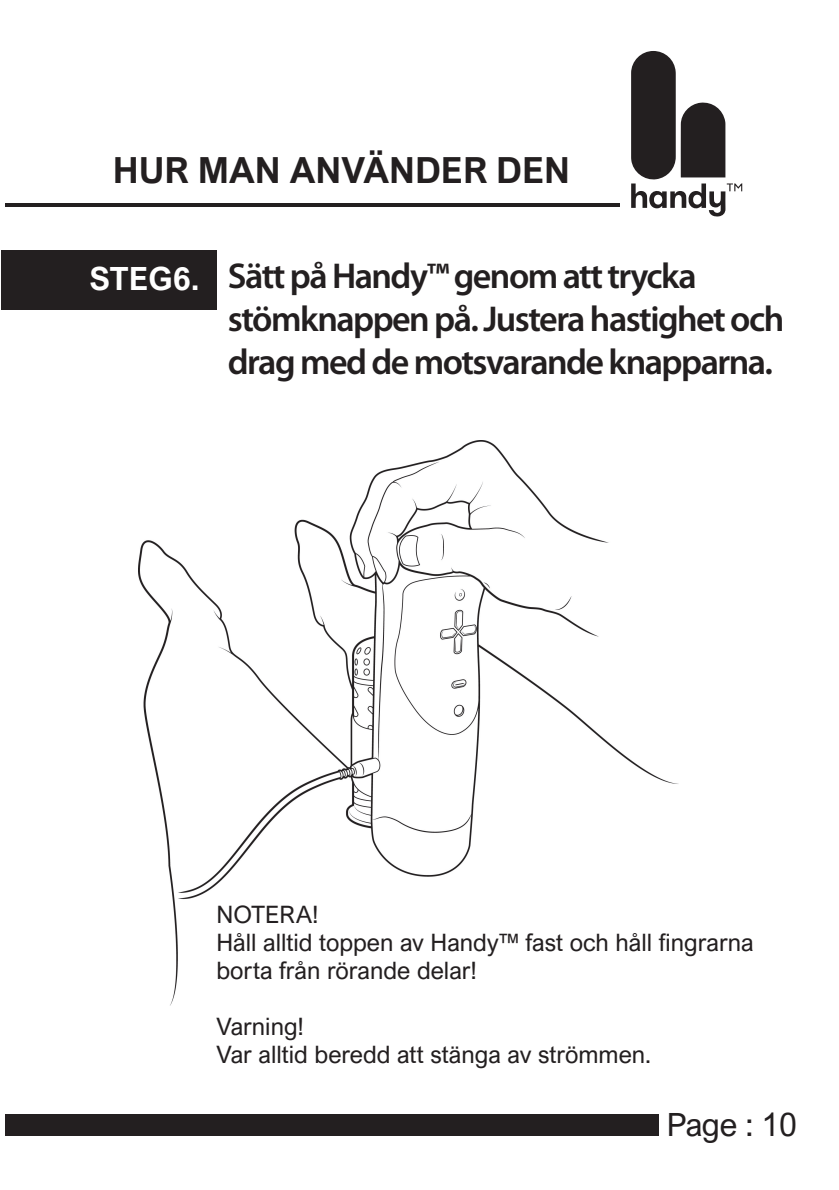
<style>
.page{position:relative;width:839px;height:1190px;background:#fff}
.page>*{position:absolute;margin:0;border:0;box-sizing:border-box;transform-origin:0 0}
.t1{font:600 36px/43.2px "Myriad Pro";letter-spacing:-.045em;color:#231f20}
.t2{font:700 36px "Arial Nova";color:#231f20}
.t3{font:32px "Arial Nova";letter-spacing:-.015em;color:#231f20}
.t4{font:700 32px "Arial Nova";color:#fff}
.t5{font:24px/28px "Arial Nova";color:#231f20}
</style>
<div class="page">
<img style="left:139px;top:440px;width:538px;height:565px">
<svg style="left:631px;top:51px;width:110px;height:166px"></svg>
<hr style="left:5px;top:203px;width:614px;height:4px;background:#231f20">
<div style="left:1px;top:250px;width:215px;height:59px;background:#231f20"></div>
<div style="left:5px;top:1114px;width:653px;height:21px;background:#231f20"></div>
<h1 class="t2" style="left:113px;top:149px;width:458px">HUR MAN ANVÄNDER DEN</h1>
<h2 class="t4" style="left:89px;top:260px;width:112px">STEG6.</h2>
<h1 class="t1" style="left:228px;top:253px;width:557px">Sätt på Handy™ genom att trycka stömknappen på. Justera hastighet och drag med de motsvarande knapparna.</h1>
<p class="t5" style="left:216px;top:900px;width:538px">NOTERA!<br>Håll alltid toppen av Handy™ fast och håll fingrarna borta från rörande delar!</p>
<p class="t5" style="left:216px;top:1012px;width:436px">Varning!<br>Var alltid beredd att stänga av strömmen.</p>
<h2 class="t3" style="left:666px;top:1106px;width:132px">Page : 10</h2>
</div>
